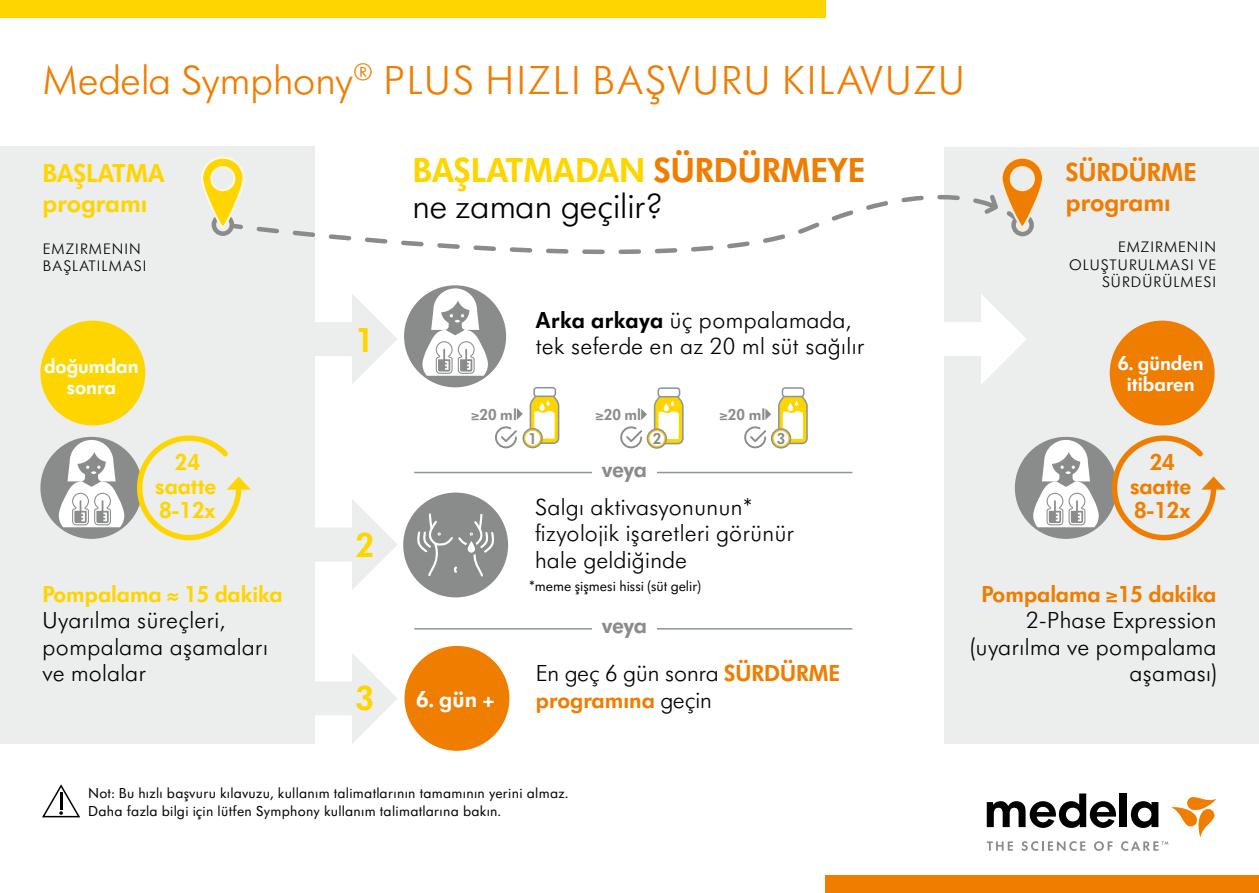
<style>
.page{position:relative;width:1259px;height:893px;background:#fff}
.page>*{position:absolute;margin:0;border:0;box-sizing:border-box;transform-origin:0 0}
.t1{font:300 42px "Futura SB Medela";letter-spacing:.05em;color:#ef7d00}
.t2{font:300 36px/36px "Futura SB Medela";color:#000}
.t3{font:600 36px "Futura SB Medela";color:#ffd500}
.t4{font:600 27px/30px "Futura SB Medela";color:#ffd500}
.t5{font:600 27px/30px "Futura SB Medela";color:#ef7d00}
.t6{font:300 24px/26.4px "Futura SB Medela";letter-spacing:.02em;color:#000}
.t7{font:300 24px/26.4px "Futura SB Medela";color:#000}
.t8{font:600 24px/24px "Futura SB Medela";color:#ffd500;text-align:center}
.t9{font:600 24px/24px "Futura SB Medela";color:#ef7d00;text-align:center}
.t10{font:600 24px "Futura SB Medela";letter-spacing:-.02em;color:#898c8a}
.t11{font:600 24px "Futura SB Medela";color:#fff}
.t12{font:600 21px/21px "Futura SB Medela";color:#fff;text-align:center}
.t13{font:600 16.5px "Futura SB Medela";color:#898c8a}
.t14{font:600 16.2px "Futura SB Medela";color:#898c8a}
.t15{font:300 15.6px/17.4px "Futura SB Medela";letter-spacing:.07em;color:#000}
.t16{font:15px/18px "Futura SB Medela";letter-spacing:.02em;color:#000}
.t17{font:15px "Futura SB Medela";color:#000}
.s1{font-weight:600;color:#ffd500}
.s2{font-weight:600;color:#ef7d00}
.s3{font-weight:600}
</style>
<div class="page">
<div style="left:0;top:146px;width:315px;height:597px;background:#eceded"></div>
<div style="left:944px;top:147px;width:315px;height:597px;background:#eceded"></div>
<div style="left:0;top:0;width:825px;height:17px;background:#ffd500"></div>
<svg style="left:986px;top:793px;width:230px;height:58px"></svg>
<div style="left:40px;top:321px;width:105px;height:104px;background:#ffd500;border-radius:50%"></div>
<div style="left:1109px;top:321px;width:105px;height:104px;background:#ef7d00;border-radius:50%"></div>
<div style="left:40px;top:437px;width:102px;height:102px;background:#898c8a;border-radius:50%"></div>
<svg style="left:59px;top:440px;width:65px;height:87px"></svg>
<svg style="left:134px;top:435px;width:117px;height:106px"></svg>
<div style="left:1015px;top:437px;width:102px;height:102px;background:#898c8a;border-radius:50%"></div>
<svg style="left:1033px;top:440px;width:66px;height:87px"></svg>
<svg style="left:1109px;top:435px;width:116px;height:106px"></svg>
<div style="left:403px;top:493px;width:105px;height:104px;background:#898c8a;border-radius:50%"></div>
<svg style="left:417px;top:513px;width:77px;height:64px"></svg>
<svg style="left:315px;top:499px;width:82px;height:91px"></svg>
<svg style="left:944px;top:294px;width:82px;height:90px"></svg>
<div style="left:404px;top:646px;width:105px;height:105px;background:#ef7d00;border-radius:50%"></div>
<svg style="left:269px;top:653px;width:128px;height:91px"></svg>
<div style="left:404px;top:285px;width:102px;height:102px;background:#898c8a;border-radius:50%"></div>
<svg style="left:422px;top:288px;width:66px;height:88px"></svg>
<svg style="left:315px;top:294px;width:82px;height:90px"></svg>
<svg style="left:647px;top:429px;width:19px;height:19px"></svg>
<div style="left:646px;top:428px;width:21px;height:21px;border:2px solid #89959b;border-radius:50%"></div>
<svg style="left:649px;top:431px;width:15px;height:15px"></svg>
<svg style="left:654px;top:387px;width:29px;height:57px"></svg>
<svg style="left:620px;top:409px;width:27px;height:40px"></svg>
<svg style="left:523px;top:429px;width:19px;height:19px"></svg>
<div style="left:522px;top:428px;width:21px;height:20px;border:2px solid #89959b;border-radius:50%"></div>
<div style="left:525px;top:431px;width:15px;height:14px;background:#fff;border-radius:50%"></div>
<svg style="left:529px;top:387px;width:30px;height:57px"></svg>
<svg style="left:495px;top:408px;width:28px;height:41px"></svg>
<svg style="left:771px;top:429px;width:19px;height:19px"></svg>
<div style="left:771px;top:428px;width:20px;height:21px;border:2px solid #89959b;border-radius:50%"></div>
<svg style="left:773px;top:431px;width:15px;height:15px"></svg>
<svg style="left:778px;top:387px;width:30px;height:57px"></svg>
<svg style="left:744px;top:408px;width:27px;height:41px"></svg>
<hr style="left:414px;top:472px;width:438px;height:1px;background:#8a959c">
<div style="left:592px;top:459px;width:65px;height:19px;background:#fff"></div>
<hr style="left:414px;top:628px;width:438px;height:2px;background:#8a959c">
<div style="left:592px;top:615px;width:65px;height:20px;background:#fff"></div>
<svg style="left:201px;top:157px;width:843px;height:98px"></svg>
<div style="left:825px;top:875px;width:434px;height:18px;background:#ef7d00"></div>
<svg style="left:42px;top:784px;width:38px;height:34px"></svg>
<h1 class="t1" style="left:43px;top:54px;width:923px">Medela Symphony<sup>®</sup> PLUS HIZLI BAŞVURU KILAVUZU</h1>
<p class="t4" style="left:43px;top:158px;width:123px">BAŞLATMA programı</p>
<p class="t15" style="left:43px;top:239px;width:105px">EMZIRMENIN<br>BAŞLATILMASI</p>
<h2 class="t2" style="left:412px;top:152px;width:454px"><span class="s1">BAŞLATMADAN</span> <span class="s2">SÜRDÜRMEYE </span>ne zaman geçilir?</h2>
<p class="t5" style="left:1066px;top:157px;width:132px">SÜRDÜRME programı</p>
<p class="t15" style="left:1069px;top:238px;width:148px;text-align:right">EMZIRMENIN<br>OLUŞTURULMASI VE<br>SÜRDÜRÜLMESI</p>
<p class="t6" style="left:536px;top:307px;width:330px"><span class="s3">Arka arkaya</span> üç pompalamada, tek seferde en az 20 ml süt sağılır</p>
<h2 class="t3" style="left:355px;top:318px;width:20px">1</h2>
<p class="t12" style="left:44px;top:356px;width:96px">doğumdan sonra</p>
<p class="t12" style="left:1117px;top:353px;width:87px">6. günden itibaren</p>
<p class="t13" style="left:471px;top:404px;width:47px">≥20 ml</p>
<p class="t14" style="left:528px;top:429px;width:10px">1</p>
<p class="t13" style="left:595px;top:405px;width:47px">≥20 ml</p>
<p class="t13" style="left:653px;top:428px;width:10px">2</p>
<p class="t13" style="left:719px;top:405px;width:47px">≥20 ml</p>
<p class="t13" style="left:777px;top:428px;width:10px">3</p>
<p class="t8" style="left:155px;top:450px;width:63px">24 saatte<br>8-12x</p>
<p class="t9" style="left:1130px;top:450px;width:63px">24 saatte<br>8-12x</p>
<p class="t10" style="left:602px;top:455px;width:47px">veya</p>
<p class="t6" style="left:535px;top:493px;width:261px">Salgı aktivasyonunun* fizyolojik işaretleri görünür hale geldiğinde</p>
<p class="t17" style="left:529px;top:577px;width:173px">*meme şişmesi hissi (süt gelir)</p>
<h2 class="t3" style="left:355px;top:523px;width:20px">2</h2>
<p class="t8" style="left:43px;top:582px;width:242px">Pompalama ≈ 15 dakika</p>
<p class="t6" style="left:43px;top:607px;width:227px">Uyarılma süreçleri, pompalama aşamaları ve molalar</p>
<p class="t9" style="left:981px;top:582px;width:236px">Pompalama ≥15 dakika</p>
<p class="t6" style="left:970px;top:607px;width:247px;text-align:right">2-Phase Expression (uyarılma ve pompalama aşaması)</p>
<p class="t10" style="left:602px;top:611px;width:47px">veya</p>
<p class="t7" style="left:536px;top:660px;width:305px">En geç 6 gün sonra <span class="s2">SÜRDÜRME programına</span> geçin</p>
<h2 class="t3" style="left:355px;top:677px;width:20px">3</h2>
<p class="t11" style="left:416px;top:685px;width:80px">6. gün +</p>
<p class="t16" style="left:88px;top:784px;width:481px">Not: Bu hızlı başvuru kılavuzu, kullanım talimatlarının tamamının yerini almaz.<br>Daha fazla bilgi için lütfen Symphony kullanım talimatlarına bakın.</p>
</div>
